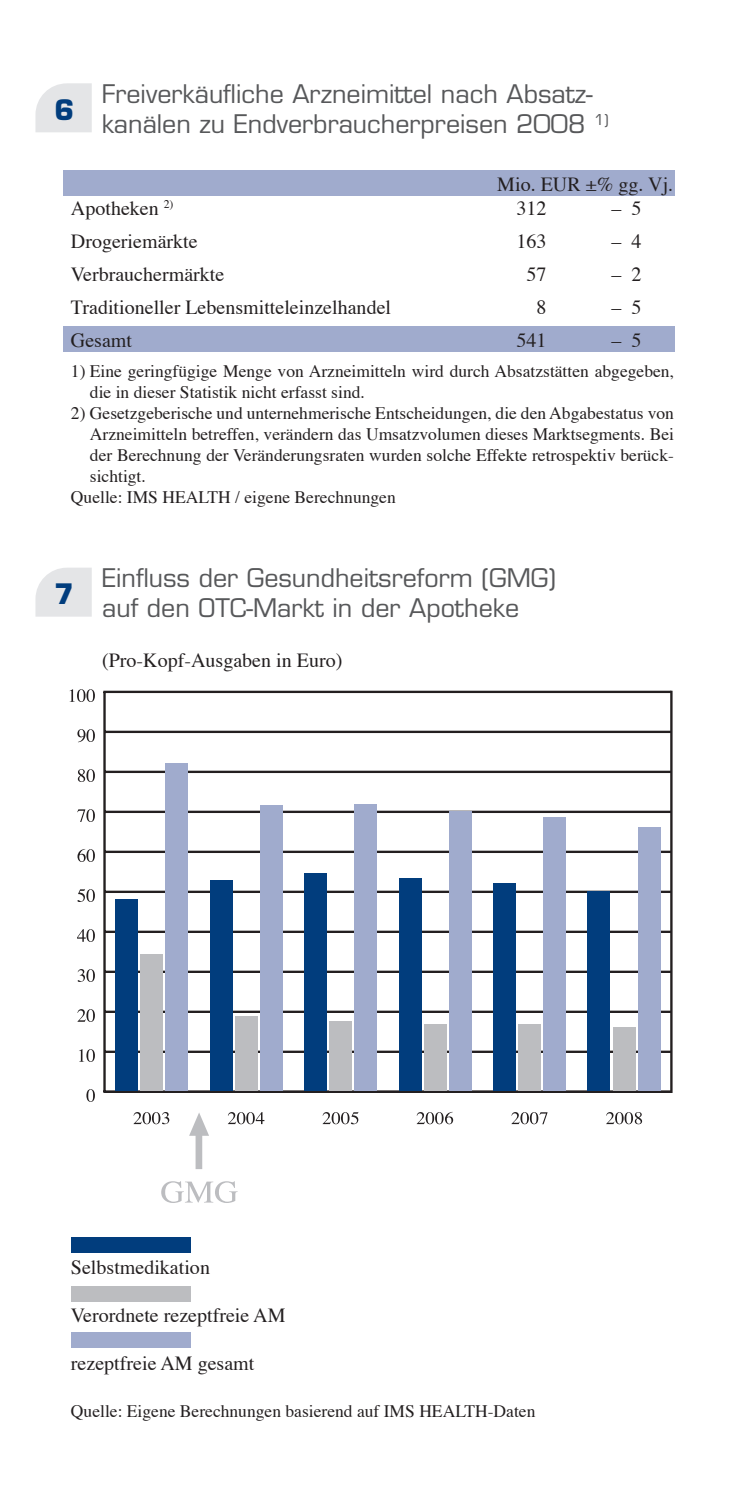
<style>
.page{position:relative;width:745px;height:1489px;background:#fff}
.page>*{position:absolute;margin:0;border:0;box-sizing:border-box;transform-origin:0 0}
.t1{font:700 27.5px "Eurostile";color:#013d7d}
.t2{font:25px/30px "Eurostile";color:#57585a}
.t3{font:20px "Times";color:#231f20}
.t4{font:17.5px/21px "Times";color:#231f20}
</style>
<div class="page">
<svg style="left:35px;top:83px;width:57px;height:49px;background:#e6e7e9"></svg>
<div style="left:63px;top:326px;width:610px;height:25px;background:#a0abcd"></div>
<div style="left:63px;top:170px;width:610px;height:25px;background:#a0abcd"></div>
<svg style="left:35px;top:568px;width:57px;height:48px;background:#e6e7e9"></svg>
<svg style="left:133px;top:1112px;width:36px;height:12px"></svg>
<svg style="left:161px;top:1181px;width:76px;height:21px"></svg>
<svg style="left:228px;top:1112px;width:36px;height:12px"></svg>
<svg style="left:322px;top:1112px;width:36px;height:12px"></svg>
<svg style="left:416px;top:1111px;width:37px;height:13px"></svg>
<svg style="left:511px;top:1112px;width:36px;height:12px"></svg>
<svg style="left:606px;top:1112px;width:35px;height:12px"></svg>
<svg style="left:189px;top:1113px;width:20px;height:55px"></svg>
<svg style="left:86px;top:1089px;width:9px;height:12px"></svg>
<svg style="left:79px;top:1049px;width:16px;height:12px"></svg>
<svg style="left:77px;top:1009px;width:18px;height:12px"></svg>
<svg style="left:78px;top:969px;width:17px;height:12px"></svg>
<svg style="left:77px;top:929px;width:18px;height:12px"></svg>
<svg style="left:77px;top:889px;width:18px;height:12px"></svg>
<svg style="left:77px;top:849px;width:18px;height:13px"></svg>
<svg style="left:77px;top:809px;width:18px;height:13px"></svg>
<svg style="left:78px;top:769px;width:17px;height:13px"></svg>
<svg style="left:77px;top:729px;width:18px;height:13px"></svg>
<svg style="left:69px;top:689px;width:26px;height:13px"></svg>
<hr style="left:103px;top:691px;width:3px;height:400px;background:#231f20">
<hr style="left:103px;top:1090px;width:568px;height:2px;background:#231f20">
<hr style="left:104px;top:1050px;width:567px;height:2px;background:#231f20">
<hr style="left:104px;top:1010px;width:567px;height:2px;background:#231f20">
<hr style="left:104px;top:970px;width:567px;height:2px;background:#231f20">
<hr style="left:104px;top:930px;width:567px;height:2px;background:#231f20">
<hr style="left:104px;top:890px;width:567px;height:3px;background:#231f20">
<hr style="left:104px;top:850px;width:567px;height:3px;background:#231f20">
<hr style="left:104px;top:810px;width:567px;height:3px;background:#231f20">
<hr style="left:104px;top:770px;width:567px;height:3px;background:#231f20">
<hr style="left:104px;top:730px;width:567px;height:3px;background:#231f20">
<hr style="left:103px;top:690px;width:568px;height:3px;background:#231f20">
<div style="left:165px;top:763px;width:23px;height:327px;background:#a0abcd"></div>
<div style="left:260px;top:805px;width:22px;height:285px;background:#a0abcd"></div>
<div style="left:354px;top:804px;width:23px;height:286px;background:#a0abcd"></div>
<div style="left:449px;top:811px;width:22px;height:279px;background:#a0abcd"></div>
<div style="left:543px;top:816px;width:23px;height:274px;background:#a0abcd"></div>
<div style="left:637px;top:826px;width:23px;height:264px;background:#a0abcd"></div>
<div style="left:140px;top:954px;width:23px;height:136px;background:#bcbdc0"></div>
<div style="left:235px;top:1015px;width:22px;height:75px;background:#bcbdc0"></div>
<div style="left:329px;top:1021px;width:23px;height:69px;background:#bcbdc0"></div>
<div style="left:423px;top:1023px;width:23px;height:67px;background:#bcbdc0"></div>
<div style="left:518px;top:1023px;width:22px;height:67px;background:#bcbdc0"></div>
<div style="left:612px;top:1026px;width:23px;height:64px;background:#bcbdc0"></div>
<div style="left:115px;top:899px;width:23px;height:191px;background:#013d7d"></div>
<div style="left:209px;top:880px;width:23px;height:210px;background:#013d7d"></div>
<div style="left:304px;top:873px;width:22px;height:217px;background:#013d7d"></div>
<div style="left:398px;top:878px;width:23px;height:212px;background:#013d7d"></div>
<div style="left:493px;top:883px;width:22px;height:207px;background:#013d7d"></div>
<div style="left:587px;top:891px;width:23px;height:199px;background:#013d7d"></div>
<hr style="left:669px;top:690px;width:3px;height:402px;background:#231f20">
<div style="left:71px;top:1237px;width:119px;height:15px;background:#013d7d"></div>
<div style="left:71px;top:1286px;width:119px;height:15px;background:#bcbdc0"></div>
<div style="left:71px;top:1332px;width:119px;height:15px;background:#a0abcd"></div>
<h2 class="t2" style="left:102px;top:79px;width:508px">Freiverkäufliche Arzneimittel nach Absatz&shy;kanälen zu Endverbraucherpreisen 2008 <sup>1)</sup></h2>
<p class="t3" style="left:497px;top:165px;width:177px">Mio. EUR ±% gg. Vj.</p>
<p class="t3" style="left:71px;top:189px;width:104px">Apotheken <sup>2)</sup></p>
<p class="t3" style="left:516px;top:189px;width:31px">312</p>
<p class="t3" style="left:611px;top:189px;width:32px">– 5</p>
<p class="t3" style="left:71px;top:222px;width:128px">Drogeriemärkte</p>
<p class="t3" style="left:516px;top:222px;width:31px">163</p>
<p class="t3" style="left:611px;top:222px;width:32px">– 4</p>
<p class="t3" style="left:71px;top:255px;width:155px">Verbrauchermärkte</p>
<p class="t3" style="left:526px;top:255px;width:21px">57</p>
<p class="t3" style="left:611px;top:255px;width:32px">– 2</p>
<p class="t3" style="left:71px;top:288px;width:321px">Traditioneller Lebensmitteleinzelhandel</p>
<p class="t3" style="left:536px;top:288px;width:11px">8</p>
<p class="t3" style="left:611px;top:288px;width:32px">– 5</p>
<p class="t3" style="left:71px;top:321px;width:63px">Gesamt</p>
<p class="t3" style="left:516px;top:321px;width:31px">541</p>
<p class="t3" style="left:611px;top:321px;width:32px">– 5</p>
<p class="t4" style="left:90px;top:359px;width:585px;text-indent:-19px">1) Eine geringfügige Menge von Arzneimitteln wird durch Absatzstätten abgegeben, die in dieser Statistik nicht erfasst sind.</p>
<p class="t4" style="left:71px;top:401px;width:604px">2) Gesetzgeberische und unternehmerische Entscheidungen, die den Abgabestatus von</p>
<p class="t4" style="left:90px;top:422px;width:585px">Arzneimitteln betreffen, verändern das Umsatzvolumen dieses Marktsegments. Bei</p>
<p class="t4" style="left:90px;top:443px;width:585px">der Berechnung der Veränderungsraten wurden solche Effekte retrospektiv berück-</p>
<p class="t4" style="left:90px;top:464px;width:57px">sichtigt.</p>
<p class="t4" style="left:71px;top:485px;width:326px">Quelle: IMS HEALTH / eigene Berechnungen</p>
<h1 class="t1" style="left:54px;top:92px;width:21px">6</h1>
<h1 class="t1" style="left:54px;top:576px;width:21px">7</h1>
<h2 class="t2" style="left:102px;top:563px;width:455px">Einfluss der Gesundheitsreform (GMG) auf den OTC-Markt in der Apotheke</h2>
<p class="t3" style="left:102px;top:642px;width:241px">(Pro-Kopf-Ausgaben in Euro)</p>
<p class="t3" style="left:71px;top:1248px;width:140px">Selbstmedikation</p>
<p class="t3" style="left:71px;top:1296px;width:216px">Verordnete rezeptfreie AM</p>
<p class="t3" style="left:71px;top:1344px;width:185px">rezeptfreie AM gesamt</p>
<p class="t4" style="left:71px;top:1398px;width:465px">Quelle: Eigene Berechnungen basierend auf IMS HEALTH-Daten</p>
</div>
